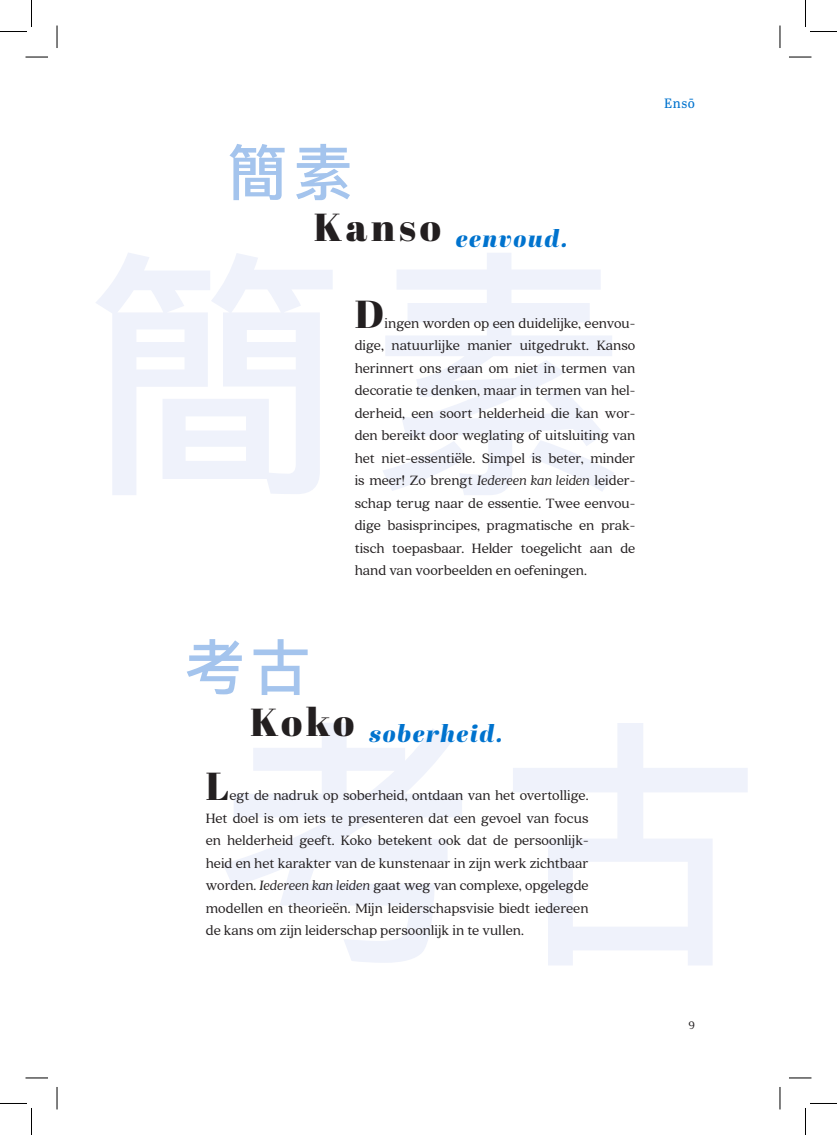
<style>
.page{position:relative;width:837px;height:1135px;background:#fff}
.page>*{position:absolute;margin:0;border:0;box-sizing:border-box;transform-origin:0 0}
.t1{font:500 60.75px "Ping Fang HK";color:#a4c4ed}
.t2{font:39px "Abril Fatface";color:#231f20}
.t3{font:italic 24px "Abril Fatface";letter-spacing:.06em;color:#0073ce}
.t4{font:15px/22.5px "Quincy CF";color:#231f20;text-align:justify}
.t5{font:13.5px "Abril Titling";color:#0073ce}
.t6{font:12px "Quincy CF";color:#231f20}
.s1{font-style:italic}
</style>
<div class="page">
<svg style="left:223px;top:723px;width:525px;height:242px"></svg>
<svg style="left:96px;top:253px;width:518px;height:242px"></svg>
<svg style="left:26px;top:57px;width:22px;height:1px"></svg>
<svg style="left:789px;top:57px;width:22px;height:1px"></svg>
<svg style="left:26px;top:1077px;width:22px;height:1px"></svg>
<svg style="left:789px;top:1077px;width:22px;height:1px"></svg>
<svg style="left:57px;top:26px;width:1px;height:22px"></svg>
<svg style="left:57px;top:1087px;width:1px;height:22px"></svg>
<svg style="left:780px;top:26px;width:1px;height:22px"></svg>
<svg style="left:780px;top:1087px;width:1px;height:22px"></svg>
<svg style="left:0;top:0;width:32px;height:32px"></svg>
<svg style="left:0;top:1103px;width:32px;height:31px"></svg>
<svg style="left:805px;top:0;width:32px;height:32px"></svg>
<svg style="left:805px;top:1103px;width:32px;height:31px"></svg>
<h1 class="t1" style="left:227px;top:135px;width:128px">簡素</h1>
<h3 class="t3" style="left:314px;top:221px;width:256px"><sup>Kanso</sup> eenvoud.</h3>
<h2 class="t2" style="left:355px;top:286px;width:31px">D</h2>
<p class="t4" style="left:355px;top:312px;width:282px;text-indent:30px">ingen worden op een duidelijke, eenvou&shy;dige, natuurlijke manier uitgedrukt. Kanso herinnert ons eraan om niet in termen van decoratie te denken, maar in termen van hel&shy;derheid, een soort helderheid die kan wor&shy;den bereikt door weglating of uitsluiting van het niet-essentiële. Simpel is beter, minder is meer! Zo brengt <span class="s1">Iedereen kan leiden</span> leider&shy;schap terug naar de essentie. Twee eenvou&shy;dige basisprincipes, pragmatische en prak&shy;tisch toepasbaar. Helder toegelicht aan de hand van voorbeelden en oefeningen.</p>
<h1 class="t1" style="left:185px;top:630px;width:128px">考古</h1>
<h3 class="t3" style="left:250px;top:716px;width:254px"><sup>Koko</sup> soberheid.</h3>
<h2 class="t2" style="left:206px;top:759px;width:25px">L</h2>
<p class="t4" style="left:206px;top:784px;width:384px;text-indent:24px">egt de nadruk op soberheid, ontdaan van het overtollige.<br>Het doel is om iets te presenteren dat een gevoel van focus en helderheid geeft. Koko betekent ook dat de persoonlijk&shy;heid en het karakter van de kunstenaar in zijn werk zichtbaar worden. <span class="s1">Iedereen kan leiden</span> gaat weg van complexe, opgelegde modellen en theorieën. Mijn leiderschapsvisie biedt iedereen de kans om zijn leiderschap persoonlijk in te vullen.</p>
<p class="t5" style="left:664px;top:93px;width:32px">Ensō</p>
<p class="t6" style="left:688px;top:1018px;width:8px">9</p>
</div>
